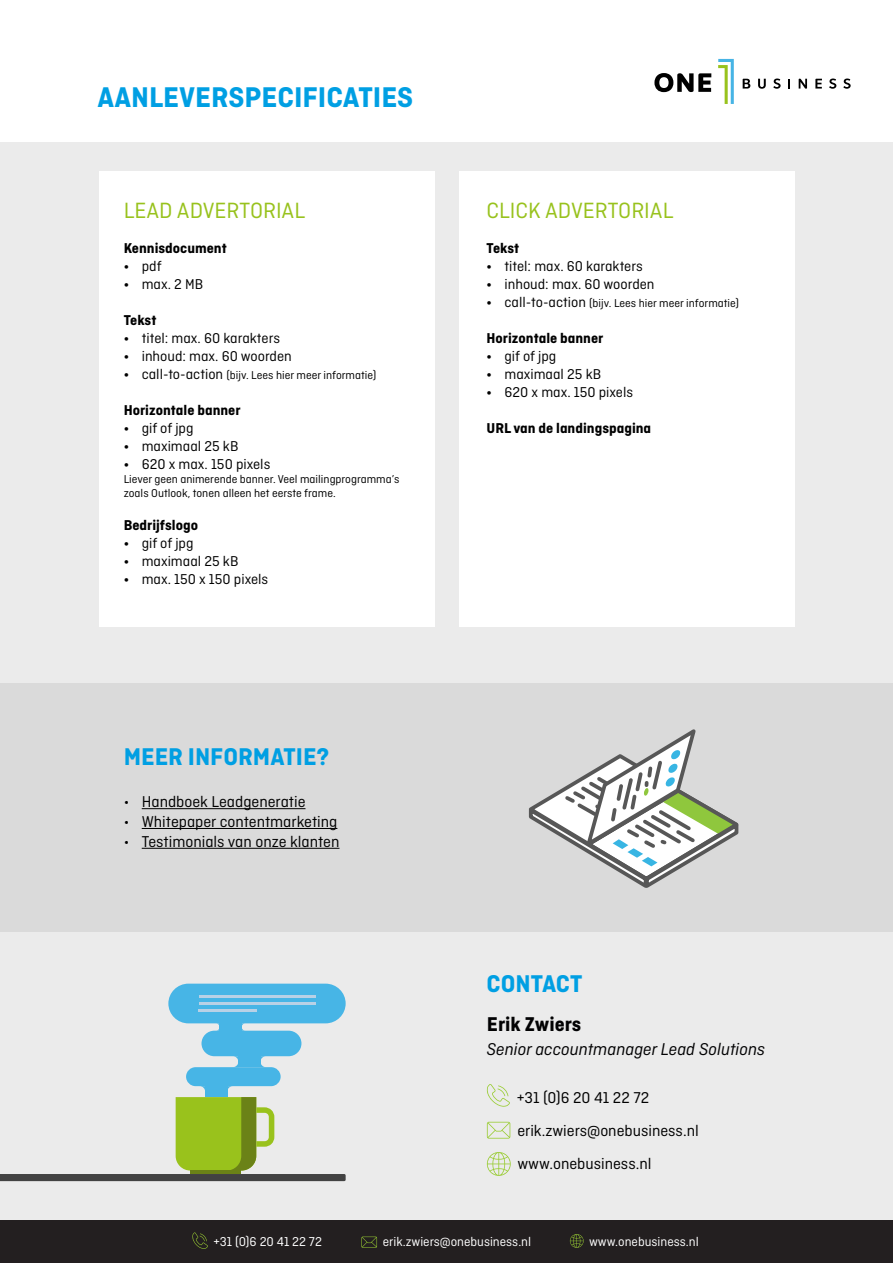
<style>
.page{position:relative;width:893px;height:1263px;background:#fff}
.page>*{position:absolute;margin:0;border:0;box-sizing:border-box;transform-origin:0 0}
.t1{font:700 30px "Ciutadella";color:#009fe3}
.t2{font:700 25.5px "Ciutadella";color:#009fe3}
.t3{font:23.25px "Ciutadella";color:#98c21d}
.t4{font:700 21px "Ciutadella";color:#020203}
.t5{font:italic 18px "Ciutadella";color:#020203}
.t6{font:16.5px/33px "Ciutadella";color:#000}
.t7{font:15px "Ciutadella";color:#000}
.t8{font:700 15px "Ciutadella";color:#000}
.t9{font:13.5px "Ciutadella";color:#fff}
.t10{font:12px/14.4px "Ciutadella";color:#000}
.s1{font-weight:700}
.s2{font-weight:700;font-size:15px}
.s3{font-size:15px}
</style>
<div class="page">
<svg style="left:654px;top:73px;width:57px;height:19px"></svg>
<svg style="left:743px;top:79px;width:7px;height:10px"></svg>
<svg style="left:758px;top:79px;width:8px;height:10px"></svg>
<svg style="left:773px;top:79px;width:8px;height:10px"></svg>
<svg style="left:788px;top:79px;width:2px;height:10px"></svg>
<svg style="left:799px;top:79px;width:8px;height:10px"></svg>
<svg style="left:815px;top:79px;width:7px;height:10px"></svg>
<svg style="left:829px;top:79px;width:7px;height:10px"></svg>
<svg style="left:843px;top:79px;width:8px;height:10px"></svg>
<svg style="left:718px;top:59px;width:16px;height:45px"></svg>
<div style="left:0;top:142px;width:893px;height:1121px;background:#ebebeb"></div>
<div style="left:0;top:1220px;width:893px;height:43px;background:#231f20"></div>
<svg style="left:192px;top:1232px;width:16px;height:17px"></svg>
<svg style="left:361px;top:1236px;width:16px;height:12px"></svg>
<svg style="left:570px;top:1234px;width:14px;height:14px"></svg>
<div style="left:459px;top:171px;width:336px;height:455px;background:#fff"></div>
<div style="left:99px;top:171px;width:336px;height:455px;background:#fff"></div>
<div style="left:0;top:684px;width:893px;height:248px;background:#dadada"></div>
<hr style="left:142px;top:808px;width:163px;height:1px;background:#000">
<hr style="left:142px;top:828px;width:195px;height:1px;background:#000">
<hr style="left:142px;top:848px;width:197px;height:1px;background:#000">
<svg style="left:528px;top:729px;width:211px;height:159px"></svg>
<div style="left:205px;top:1086px;width:22px;height:11px;background:#47b5e6"></div>
<div style="left:238px;top:1056px;width:22px;height:11px;background:#47b5e6"></div>
<div style="left:220px;top:1023px;width:22px;height:8px;background:#47b5e6"></div>
<div style="left:186px;top:1067px;width:95px;height:19px;background:#47b5e6;border-radius:10px"></div>
<div style="left:201px;top:1031px;width:100px;height:25px;background:#47b5e6;border-radius:13px"></div>
<div style="left:168px;top:984px;width:178px;height:39px;background:#47b5e6;border-radius:20px"></div>
<svg style="left:233px;top:1056px;width:5px;height:11px"></svg>
<svg style="left:227px;top:1086px;width:6px;height:5px"></svg>
<svg style="left:216px;top:1023px;width:4px;height:8px"></svg>
<svg style="left:260px;top:1056px;width:6px;height:11px"></svg>
<hr style="left:199px;top:995px;width:116px;height:3px;background:#b8d1e6">
<hr style="left:199px;top:1002px;width:116px;height:3px;background:#b8d1e6">
<hr style="left:199px;top:1009px;width:58px;height:3px;background:#b8d1e6">
<svg style="left:486px;top:1084px;width:24px;height:23px"></svg>
<svg style="left:487px;top:1122px;width:23px;height:16px"></svg>
<svg style="left:487px;top:1152px;width:24px;height:24px"></svg>
<svg style="left:0;top:1097px;width:346px;height:84px"></svg>
<h1 class="t1" style="left:98px;top:80px;width:317px">AANLEVERSPECIFICATIES</h1>
<h3 class="t3" style="left:124px;top:197px;width:183px">LEAD ADVERTORIAL</h3>
<p class="t8" style="left:124px;top:239px;width:105px">Kennisdocument</p>
<p class="t7" style="left:124px;top:257px;width:39px"><span class="s1">•</span> pdf</p>
<p class="t7" style="left:124px;top:275px;width:81px"><span class="s1">•</span> max. 2 MB</p>
<p class="t8" style="left:124px;top:311px;width:34px">Tekst</p>
<p class="t7" style="left:124px;top:329px;width:158px"><span class="s1">•</span> titel: max. 60 karakters</p>
<p class="t7" style="left:124px;top:347px;width:170px"><span class="s1">•</span> inhoud: max. 60 woorden</p>
<p class="t10" style="left:124px;top:367px;width:254px"><span class="s2">•</span> <span class="s3">call-to-action</span> (bijv. Lees hier meer informatie)</p>
<p class="t8" style="left:124px;top:401px;width:118px">Horizontale banner</p>
<p class="t7" style="left:124px;top:419px;width:71px"><span class="s1">•</span> gif of jpg</p>
<p class="t7" style="left:124px;top:437px;width:116px"><span class="s1">•</span> maximaal 25 kB</p>
<p class="t7" style="left:124px;top:455px;width:148px"><span class="s1">•</span> 620 x max. 150 pixels</p>
<p class="t10" style="left:124px;top:472px;width:277px">Liever geen animerende banner. Veel mailingprogramma’s zoals Outlook, tonen alleen het eerste frame.</p>
<p class="t8" style="left:124px;top:516px;width:76px">Bedrijfslogo</p>
<p class="t7" style="left:124px;top:535px;width:71px"><span class="s1">•</span> gif of jpg</p>
<p class="t7" style="left:124px;top:553px;width:116px"><span class="s1">•</span> maximaal 25 kB</p>
<p class="t7" style="left:124px;top:571px;width:146px"><span class="s1">•</span> max. 150 x 150 pixels</p>
<h2 class="t2" style="left:124px;top:742px;width:207px">MEER INFORMATIE?</h2>
<p class="t6" style="left:124px;top:785px;width:183px">• Handboek Leadgeneratie</p>
<p class="t6" style="left:124px;top:805px;width:215px">• Whitepaper contentmarketing</p>
<p class="t6" style="left:124px;top:825px;width:217px">• Testimonials van onze klanten</p>
<h3 class="t3" style="left:486px;top:197px;width:188px">CLICK ADVERTORIAL</h3>
<p class="t8" style="left:486px;top:239px;width:34px">Tekst</p>
<p class="t7" style="left:486px;top:257px;width:158px"><span class="s1">•</span> titel: max. 60 karakters</p>
<p class="t7" style="left:486px;top:275px;width:170px"><span class="s1">•</span> inhoud: max. 60 woorden</p>
<p class="t10" style="left:486px;top:295px;width:254px"><span class="s2">•</span> <span class="s3">call-to-action</span> (bijv. Lees hier meer informatie)</p>
<p class="t8" style="left:486px;top:329px;width:118px">Horizontale banner</p>
<p class="t7" style="left:486px;top:347px;width:71px"><span class="s1">•</span> gif of jpg</p>
<p class="t7" style="left:486px;top:365px;width:116px"><span class="s1">•</span> maximaal 25 kB</p>
<p class="t7" style="left:486px;top:383px;width:148px"><span class="s1">•</span> 620 x max. 150 pixels</p>
<p class="t8" style="left:486px;top:419px;width:166px">URL van de landingspagina</p>
<h2 class="t2" style="left:486px;top:969px;width:97px">CONTACT</h2>
<h3 class="t4" style="left:487px;top:1012px;width:96px">Erik Zwiers</h3>
<p class="t5" style="left:487px;top:1040px;width:280px">Senior accountmanager Lead Solutions</p>
<p class="t6" style="left:517px;top:1081px;width:183px">+31 (0)6 20 41 22 72 erik.zwiers@onebusiness.nl www.onebusiness.nl</p>
<p class="t9" style="left:214px;top:1234px;width:110px">+31 (0)6 20 41 22 72</p>
<p class="t9" style="left:383px;top:1234px;width:150px">erik.zwiers@onebusiness.nl</p>
<p class="t9" style="left:589px;top:1234px;width:111px">www.onebusiness.nl</p>
</div>
